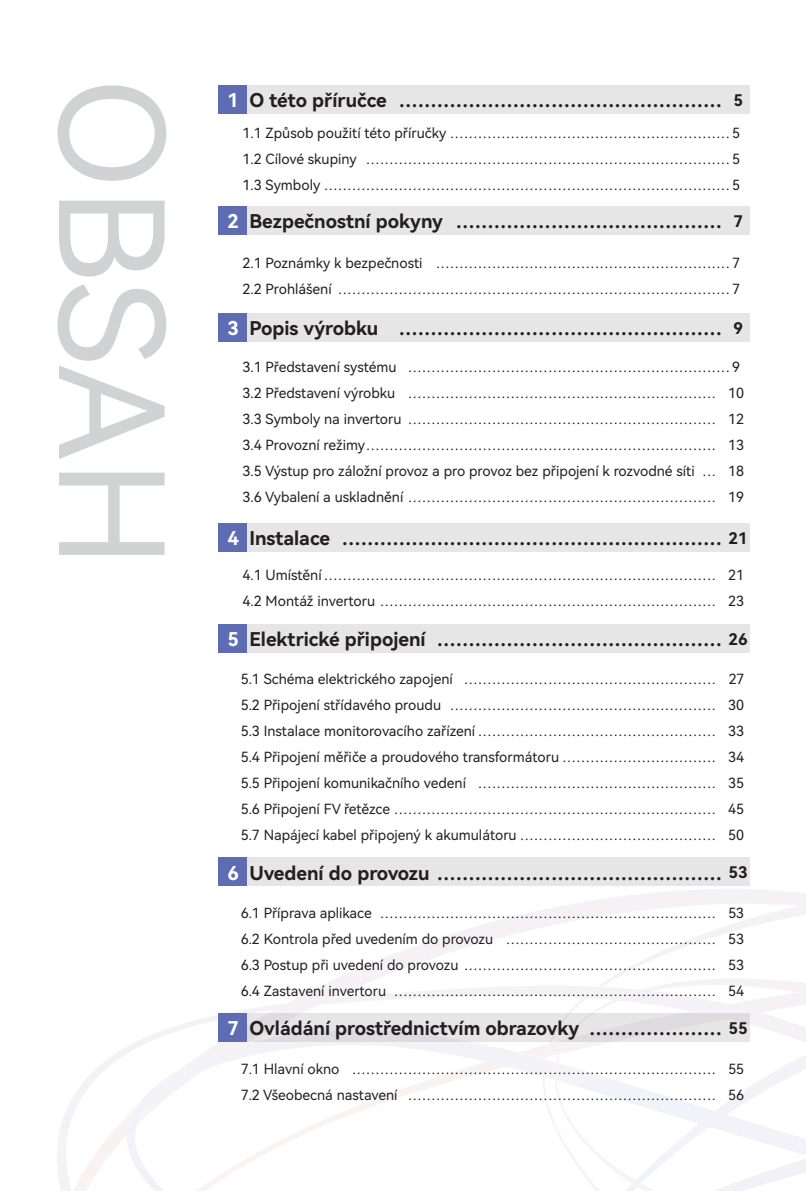
<style>
.page{position:relative;width:806px;height:1191px;background:#fff}
.page>*{position:absolute;margin:0;border:0;box-sizing:border-box;transform-origin:0 0}
.t1{font:144px "Harmony OS Sans";color:#d1d2d4}
.P3_1级{font:19px "Harmony OS Sans Bold";color:#231f20}
.P3_1级-2{font:14px "Harmony OS Sans";color:#231f20}
.P3_2级{font:14px "Harmony OS Sans";color:#231f20}
.s1{color:#fff}
.s2{font-size:16px}
</style>
<div class="page">
<svg style="left:324px;top:889px;width:481px;height:96px"></svg>
<svg style="left:57px;top:985px;width:485px;height:206px"></svg>
<svg style="left:126px;top:1030px;width:416px;height:161px"></svg>
<svg style="left:542px;top:900px;width:263px;height:224px"></svg>
<svg style="left:554px;top:978px;width:251px;height:213px"></svg>
<svg style="left:609px;top:1046px;width:196px;height:145px"></svg>
<div style="left:218px;top:206px;width:29px;height:29px;background:#5d6cb3"></div>
<div style="left:247px;top:206px;width:501px;height:29px;background:#e6e6e7"></div>
<div style="left:218px;top:85px;width:29px;height:28px;background:#5d6cb3"></div>
<div style="left:247px;top:85px;width:501px;height:28px;background:#e6e6e7"></div>
<div style="left:218px;top:313px;width:29px;height:29px;background:#5d6cb3"></div>
<div style="left:247px;top:313px;width:501px;height:29px;background:#e6e6e7"></div>
<div style="left:218px;top:523px;width:29px;height:28px;background:#5d6cb3"></div>
<div style="left:247px;top:523px;width:501px;height:28px;background:#e6e6e7"></div>
<div style="left:218px;top:624px;width:29px;height:29px;background:#5d6cb3"></div>
<div style="left:247px;top:624px;width:501px;height:29px;background:#e6e6e7"></div>
<div style="left:218px;top:857px;width:29px;height:29px;background:#5d6cb3"></div>
<div style="left:247px;top:857px;width:501px;height:29px;background:#e6e6e7"></div>
<div style="left:218px;top:1013px;width:29px;height:29px;background:#5d6cb3"></div>
<div style="left:247px;top:1013px;width:501px;height:29px;background:#e6e6e7"></div>
<p class="t1" style="left:211px;top:78px;width:491px;rotate:90deg">OBSAH</p>
<p class="P3_1级" style="left:227px;top:87px;width:516px"><span class="s1">1</span> O této příručce …………………………………………… <span class="s2">5</span></p>
<p class="P3_2级" style="left:242px;top:123px;width:498px">1.1 Způsob použití této příručky ……………………………………………………5</p>
<p class="P3_2级" style="left:242px;top:149px;width:498px">1.2 Cílové skupiny ……………………………………………………………………5</p>
<p class="P3_2级" style="left:242px;top:175px;width:498px">1.3 Symboly ……………………………………………………………………………5</p>
<p class="P3_1级" style="left:227px;top:208px;width:516px"><span class="s1">2</span> Bezpečnostní pokyny …………………………………… <span class="s2">7</span></p>
<p class="P3_2级" style="left:242px;top:253px;width:498px">2.1 Poznámky k bezpečnosti ………………………………………………………7</p>
<p class="P3_2级" style="left:242px;top:279px;width:498px">2.2 Prohlášení …………………………………………………………………………7</p>
<p class="P3_1级" style="left:227px;top:315px;width:516px"><span class="s1">3</span> Popis výrobku …………………………………………… <span class="s2">9</span></p>
<p class="P3_2级" style="left:242px;top:357px;width:498px">3.1 Představení systému ……………………………………………………………9</p>
<p class="P3_2级" style="left:242px;top:383px;width:502px">3.2 Představení výrobku ………………………………………………………… 10</p>
<p class="P3_2级" style="left:242px;top:409px;width:502px">3.3 Symboly na invertoru ………………………………………………………… 12</p>
<p class="P3_2级" style="left:242px;top:435px;width:502px">3.4 Provozní režimy………………………………………………………………… 13</p>
<p class="P3_2级" style="left:242px;top:461px;width:502px">3.5 Výstup pro záložní provoz a pro provoz bez připojení k rozvodné síti … 18</p>
<p class="P3_2级" style="left:242px;top:487px;width:502px">3.6 Vybalení a uskladnění ………………………………………………………… 19</p>
<p class="P3_1级" style="left:227px;top:525px;width:521px"><span class="s1">4</span> Instalace …………………………………………………… <span class="s2">21</span></p>
<p class="P3_2级" style="left:242px;top:565px;width:502px">4.1 Umístění………………………………………………………………………… 21</p>
<p class="P3_2级" style="left:242px;top:591px;width:502px">4.2 Montáž invertoru ……………………………………………………………… 23</p>
<p class="P3_1级" style="left:227px;top:626px;width:521px"><span class="s1">5</span> Elektrické připojení ……………………………………… <span class="s2">26</span></p>
<p class="P3_1级-2" style="left:240px;top:669px;width:504px">5.1 Schéma elektrického zapojení ……………………………………………… 27</p>
<p class="P3_1级-2" style="left:240px;top:695px;width:504px">5.2 Připojení střídavého proudu ………………………………………………… 30</p>
<p class="P3_1级-2" style="left:240px;top:721px;width:504px">5.3 Instalace monitorovacího zařízení …………………………………………… 33</p>
<p class="P3_1级-2" style="left:240px;top:747px;width:504px">5.4 Připojení měřiče a proudového transformátoru …………………………… 34</p>
<p class="P3_1级-2" style="left:240px;top:773px;width:504px">5.5 Připojení komunikačního vedení …………………………………………… 35</p>
<p class="P3_1级-2" style="left:240px;top:799px;width:504px">5.6 Připojení FV řetězce …………………………………………………………… 45</p>
<p class="P3_1级-2" style="left:240px;top:825px;width:504px">5.7 Napájecí kabel připojený k akumulátoru …………………………………… 50</p>
<p class="P3_1级" style="left:227px;top:859px;width:521px"><span class="s1">6</span> Uvedení do provozu ……………………………………… <span class="s2">53</span></p>
<p class="P3_1级-2" style="left:240px;top:903px;width:504px">6.1 Příprava aplikace ……………………………………………………………… 53</p>
<p class="P3_1级-2" style="left:240px;top:929px;width:504px">6.2 Kontrola před uvedením do provozu ……………………………………… 53</p>
<p class="P3_1级-2" style="left:240px;top:955px;width:504px">6.3 Postup při uvedení do provozu ……………………………………………… 53</p>
<p class="P3_1级-2" style="left:240px;top:981px;width:504px">6.4 Zastavení invertoru …………………………………………………………… 54</p>
<p class="P3_1级" style="left:227px;top:1015px;width:521px"><span class="s1">7</span> Ovládání prostřednictvím obrazovky ………………… <span class="s2">55</span></p>
<p class="P3_1级-2" style="left:240px;top:1059px;width:504px">7.1 Hlavní okno …………………………………………………………………… 55</p>
<p class="P3_1级-2" style="left:240px;top:1085px;width:504px">7.2 Všeobecná nastavení ………………………………………………………… 56</p>
</div>
